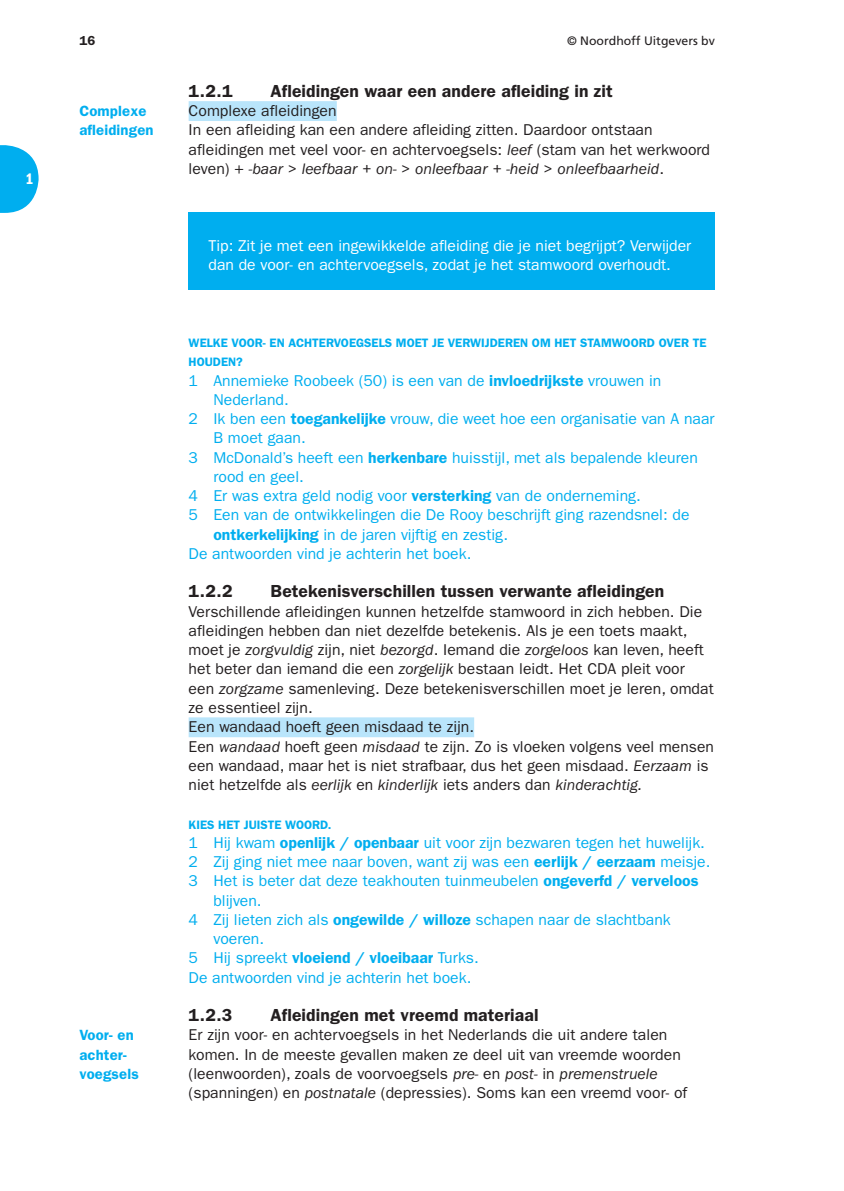
<style>
.page{position:relative;width:844px;height:1191px;background:#fff}
.page>*{position:absolute;margin:0;border:0;box-sizing:border-box;transform-origin:0 0}
.t1{font:600 17.5px "Franklin Gothic";letter-spacing:.005em;color:#231f20}
.t2{font:15.75px/19.2px "Franklin Gothic";letter-spacing:.005em;color:#231f20}
.t3{font:15.75px "Franklin Gothic";color:#00aeef}
.t4{font:15.75px/19.2px "Franklin Gothic";color:#fff}
.t5{font:600 15.75px "Franklin Gothic";color:#00aeef}
.t6{font:600 condensed 15.75px "Franklin Gothic";color:#fff}
.t7{font:600 14.88px/19.2px "Franklin Gothic";letter-spacing:.01em;color:#00aeef}
.t8{font:600 13.12px "Franklin Gothic";color:#231f20}
.t9{font:600 12.25px/19.2px "Franklin Gothic";color:#00aeef}
.t10{font:12.25px "Frutiger";color:#231f20}
.s1{font-style:italic}
.s2{font-weight:600}
.s3{font-weight:400}
</style>
<div class="page">
<svg style="left:0;top:145px;width:39px;height:68px"></svg>
<div style="left:188px;top:101px;width:149px;height:20px;background:#b9e5fb"></div>
<div style="left:188px;top:717px;width:286px;height:20px;background:#b9e5fb"></div>
<div style="left:188px;top:212px;width:526px;height:77px;background:#00aeef"></div>
<p class="t6" style="left:26px;top:173px;width:10px">1</p>
<p class="t8" style="left:79px;top:36px;width:17px">16</p>
<p class="t10" style="left:567px;top:35px;width:149px">© Noordhoff Uitgevers bv</p>
<p class="t7" style="left:79px;top:103px;width:76px">Complexe afleidingen</p>
<p class="t7" style="left:79px;top:1027px;width:61px">Voor- en achter&shy;voegsels</p>
<p class="t1" style="left:188px;top:85px;width:45px">1.2.1</p>
<p class="t1" style="left:270px;top:85px;width:344px">Afleidingen waar een andere afleiding in zit</p>
<p class="t2" style="left:188px;top:102px;width:523px">Complexe afleidingen<br>In een afleiding kan een andere afleiding zitten. Daardoor ontstaan afleidingen met veel voor- en achtervoegsels: <span class="s1">leef</span> (stam van het werkwoord leven) + <span class="s1">-baar &gt; leefbaar + on- &gt; onleefbaar + -heid &gt; onleefbaarheid</span>.</p>
<p class="t4" style="left:208px;top:237px;width:484px">Tip: Zit je met een ingewikkelde afleiding die je niet begrijpt? Verwijder dan de voor- en achtervoegsels, zodat je het stamwoord overhoudt.</p>
<p class="t9" style="left:188px;top:334px;width:519px">WELKE VOOR- EN ACHTERVOEGSELS MOET JE VERWIJDEREN OM HET STAMWOORD OVER TE<br>HOUDEN?</p>
<p class="t3" style="left:188px;top:375px;width:474px">1 Annemieke Roobeek (50) is een van de <span class="s2">invloedrijkste</span> vrouwen in</p>
<p class="t3" style="left:213px;top:394px;width:77px">Nederland.</p>
<p class="t3" style="left:188px;top:413px;width:527px">2 Ik ben een <span class="s2">toegankelijke</span> vrouw, die weet hoe een organisatie van A naar</p>
<p class="t3" style="left:213px;top:432px;width:94px">B moet gaan.</p>
<p class="t3" style="left:188px;top:452px;width:510px">3 McDonald’s heeft een <span class="s2">herkenbare</span> huisstijl, met als bepalende kleuren</p>
<p class="t3" style="left:213px;top:471px;width:92px">rood en geel.</p>
<p class="t3" style="left:188px;top:490px;width:454px">4 Er was extra geld nodig voor <span class="s2">versterking</span> van de onderneming.</p>
<p class="t3" style="left:188px;top:509px;width:502px">5 Een van de ontwikkelingen die De Rooy beschrijft ging razendsnel: de</p>
<p class="t3" style="left:213px;top:529px;width:296px"><span class="s2">ontkerkelijking</span> in de jaren vijftig en zestig.</p>
<p class="t3" style="left:188px;top:548px;width:284px">De antwoorden vind je achterin het boek.</p>
<p class="t1" style="left:188px;top:585px;width:45px">1.2.2</p>
<p class="t1" style="left:270px;top:585px;width:395px">Betekenisverschillen tussen verwante afleidingen</p>
<p class="t2" style="left:188px;top:603px;width:526px">Verschillende afleidingen kunnen hetzelfde stamwoord in zich hebben. Die afleidingen hebben dan niet dezelfde betekenis. Als je een toets maakt, moet je <span class="s1">zorgvuldig</span> zijn, niet <span class="s1">bezorgd</span>. Iemand die <span class="s1">zorgeloos</span> kan leven, heeft het beter dan iemand die een <span class="s1">zorgelijk</span> bestaan leidt. Het CDA pleit voor een <span class="s1">zorgzame</span> samenleving. Deze betekenisverschillen moet je leren, omdat ze essentieel zijn.<br>Een wandaad hoeft geen misdaad te zijn.<br>Een <span class="s1">wandaad</span> hoeft geen <span class="s1">misdaad</span> te zijn. Zo is vloeken volgens veel mensen een wandaad, maar het is niet strafbaar, dus het geen misdaad. <span class="s1">Eerzaam</span> is niet hetzelfde als <span class="s1">eerlijk</span> en <span class="s1">kinderlijk</span> iets anders dan <span class="s1">kinderachtig.</span></p>
<p class="t9" style="left:188px;top:815px;width:144px">KIES HET JUISTE WOORD.</p>
<p class="t3" style="left:188px;top:837px;width:517px">1 Hij kwam <span class="s2">openlijk / openbaar</span> uit voor zijn bezwaren tegen het huwelijk.</p>
<p class="t3" style="left:188px;top:856px;width:523px">2 Zij ging niet mee naar boven, want zij was een <span class="s2">eerlijk / eerzaam</span> meisje.</p>
<p class="t3" style="left:188px;top:875px;width:511px">3 Het is beter dat deze teakhouten tuinmeubelen <span class="s2">ongeverfd / verveloos</span></p>
<p class="t3" style="left:213px;top:894px;width:50px">blijven.</p>
<p class="t3" style="left:188px;top:914px;width:483px">4 Zij lieten zich als <span class="s2">ongewilde / willoze</span> schapen naar de slachtbank</p>
<p class="t3" style="left:213px;top:933px;width:52px">voeren.</p>
<p class="t5" style="left:188px;top:952px;width:292px"><span class="s3">5 Hij spreekt</span> vloeiend / vloeibaar <span class="s3">Turks.</span></p>
<p class="t3" style="left:188px;top:971px;width:284px">De antwoorden vind je achterin het boek.</p>
<p class="t1" style="left:188px;top:1009px;width:45px">1.2.3</p>
<p class="t1" style="left:270px;top:1009px;width:269px">Afleidingen met vreemd materiaal</p>
<p class="t2" style="left:188px;top:1026px;width:500px">Er zijn voor- en achtervoegsels in het Nederlands die uit andere talen komen. In de meeste gevallen maken ze deel uit van vreemde woorden (leenwoorden), zoals de voorvoegsels <span class="s1">pre-</span> en <span class="s1">post-</span> in <span class="s1">premenstruele </span>(spanningen) en <span class="s1">postnatale</span> (depressies). Soms kan een vreemd voor- of</p>
</div>
